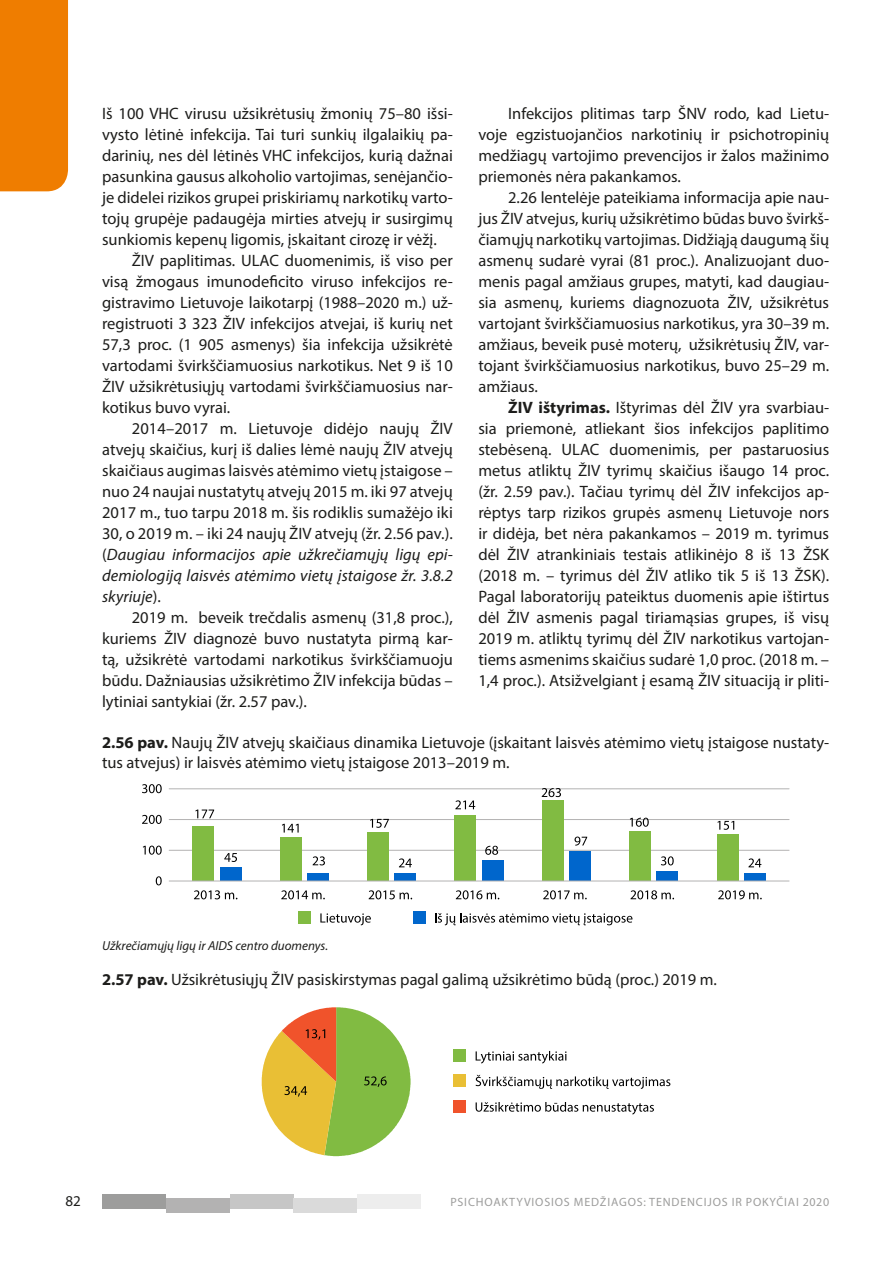
<style>
.page{position:relative;width:893px;height:1263px;background:#fff}
.page>*{position:absolute;margin:0;border:0;box-sizing:border-box;transform-origin:0 0}
.t1{font:16.5px/21px "Myriad Pro";color:#1d1d1b;text-align:justify}
.t2{font:italic 16.5px "Myriad Pro";letter-spacing:.005em;color:#1d1d1b}
.t3{font:15px "Myriad Pro";color:#1d1d1b}
.t4{font:italic 13.05px "Myriad Pro";color:#1d1d1b}
.t5{font:12px "Myriad Pro";letter-spacing:.07em;color:#9d9d9c}
.s1{font-style:normal}
.s2{font-weight:700}
</style>
<div class="page">
<div style="left:102px;top:1194px;width:64px;height:14px;background:#9d9d9c"></div>
<div style="left:166px;top:1198px;width:64px;height:15px;background:#b3b2b2"></div>
<div style="left:230px;top:1194px;width:63px;height:14px;background:#c6c6c6"></div>
<div style="left:293px;top:1198px;width:64px;height:15px;background:#dadada"></div>
<div style="left:357px;top:1194px;width:64px;height:14px;background:#ededed"></div>
<div style="left:0;top:0;width:68px;height:191px;background:#ef7d00"></div>
<div style="left:299px;top:911px;width:12px;height:13px;background:#81bb42"></div>
<svg style="left:320px;top:913px;width:51px;height:12px"></svg>
<div style="left:413px;top:911px;width:13px;height:13px;background:#06c"></div>
<svg style="left:435px;top:913px;width:197px;height:12px"></svg>
<div style="left:744px;top:874px;width:22px;height:7px;background:#06c"></div>
<svg style="left:748px;top:858px;width:13px;height:9px"></svg>
<hr style="left:169px;top:850px;width:620px;height:1px;background:#b3b2b2">
<hr style="left:169px;top:819px;width:620px;height:1px;background:#b3b2b2">
<hr style="left:169px;top:788px;width:620px;height:1px;background:#b3b2b2">
<div style="left:193px;top:827px;width:21px;height:54px;background:#81bb42"></div>
<div style="left:280px;top:838px;width:21px;height:43px;background:#81bb42"></div>
<div style="left:367px;top:833px;width:22px;height:48px;background:#81bb42"></div>
<div style="left:455px;top:815px;width:21px;height:66px;background:#81bb42"></div>
<div style="left:542px;top:800px;width:21px;height:81px;background:#81bb42"></div>
<div style="left:629px;top:832px;width:22px;height:49px;background:#81bb42"></div>
<div style="left:220px;top:867px;width:21px;height:14px;background:#06c"></div>
<div style="left:307px;top:874px;width:22px;height:7px;background:#06c"></div>
<div style="left:395px;top:874px;width:21px;height:7px;background:#06c"></div>
<div style="left:482px;top:860px;width:21px;height:21px;background:#06c"></div>
<div style="left:569px;top:851px;width:22px;height:30px;background:#06c"></div>
<div style="left:657px;top:872px;width:21px;height:9px;background:#06c"></div>
<svg style="left:195px;top:809px;width:19px;height:9px"></svg>
<svg style="left:282px;top:824px;width:17px;height:8px"></svg>
<svg style="left:370px;top:819px;width:19px;height:9px"></svg>
<svg style="left:455px;top:800px;width:20px;height:9px"></svg>
<svg style="left:542px;top:788px;width:19px;height:9px"></svg>
<svg style="left:630px;top:818px;width:19px;height:9px"></svg>
<svg style="left:224px;top:853px;width:13px;height:9px"></svg>
<svg style="left:313px;top:856px;width:12px;height:9px"></svg>
<svg style="left:399px;top:858px;width:13px;height:9px"></svg>
<svg style="left:485px;top:846px;width:13px;height:9px"></svg>
<svg style="left:574px;top:836px;width:13px;height:10px"></svg>
<svg style="left:661px;top:856px;width:13px;height:9px"></svg>
<svg style="left:156px;top:876px;width:6px;height:9px"></svg>
<svg style="left:143px;top:846px;width:19px;height:9px"></svg>
<svg style="left:142px;top:815px;width:20px;height:9px"></svg>
<svg style="left:142px;top:784px;width:20px;height:9px"></svg>
<svg style="left:194px;top:890px;width:43px;height:9px"></svg>
<svg style="left:281px;top:890px;width:44px;height:9px"></svg>
<svg style="left:369px;top:890px;width:43px;height:9px"></svg>
<svg style="left:456px;top:890px;width:43px;height:9px"></svg>
<svg style="left:543px;top:890px;width:44px;height:9px"></svg>
<svg style="left:630px;top:890px;width:44px;height:9px"></svg>
<div style="left:717px;top:834px;width:21px;height:47px;background:#81bb42"></div>
<svg style="left:717px;top:821px;width:17px;height:9px"></svg>
<svg style="left:718px;top:890px;width:44px;height:9px"></svg>
<hr style="left:169px;top:880px;width:620px;height:1px;background:#b3b2b2">
<svg style="left:262px;top:1007px;width:149px;height:149px"></svg>
<div style="left:453px;top:1049px;width:13px;height:13px;background:#81bb42"></div>
<svg style="left:476px;top:1051px;width:91px;height:12px"></svg>
<div style="left:453px;top:1074px;width:13px;height:13px;background:#e9bf35"></div>
<svg style="left:476px;top:1075px;width:194px;height:14px"></svg>
<div style="left:453px;top:1100px;width:13px;height:13px;background:#f0532b"></div>
<svg style="left:476px;top:1102px;width:178px;height:12px"></svg>
<p class="t1" style="left:102px;top:102px;width:352px">Iš 100 VHC virusu užsikrėtusių žmonių 75–80 išsi-</p>
<p class="t1" style="left:102px;top:123px;width:352px">vysto lėtinė infekcija. Tai turi sunkių ilgalaikių pa-</p>
<p class="t1" style="left:102px;top:144px;width:352px">darinių, nes dėl lėtinės VHC infekcijos, kurią dažnai</p>
<p class="t1" style="left:102px;top:165px;width:352px">pasunkina gausus alkoholio vartojimas, senėjančio-</p>
<p class="t1" style="left:102px;top:186px;width:352px">je didelei rizikos grupei priskiriamų narkotikų varto-</p>
<p class="t1" style="left:102px;top:207px;width:352px">tojų grupėje padaugėja mirties atvejų ir susirgimų</p>
<p class="t1" style="left:102px;top:228px;width:336px">sunkiomis kepenų ligomis, įskaitant cirozę ir vėžį.</p>
<p class="t1" style="left:132px;top:249px;width:323px">ŽIV paplitimas. ULAC duomenimis, iš viso per</p>
<p class="t1" style="left:102px;top:270px;width:352px">visą žmogaus imunodeficito viruso infekcijos re-</p>
<p class="t1" style="left:102px;top:291px;width:352px">gistravimo Lietuvoje laikotarpį (1988–2020 m.) už-</p>
<p class="t1" style="left:102px;top:312px;width:352px">registruoti 3 323 ŽIV infekcijos atvejai, iš kurių net</p>
<p class="t1" style="left:102px;top:333px;width:352px">57,3 proc. (1 905 asmenys) šia infekcija užsikrėtė</p>
<p class="t1" style="left:102px;top:354px;width:352px">vartodami švirkščiamuosius narkotikus. Net 9 iš 10</p>
<p class="t1" style="left:102px;top:375px;width:352px">ŽIV užsikrėtusiųjų vartodami švirkščiamuosius nar-</p>
<p class="t1" style="left:102px;top:396px;width:130px">kotikus buvo vyrai.</p>
<p class="t1" style="left:132px;top:417px;width:323px">2014–2017 m. Lietuvoje didėjo naujų ŽIV</p>
<p class="t1" style="left:102px;top:438px;width:352px">atvejų skaičius, kurį iš dalies lėmė naujų ŽIV atvejų</p>
<p class="t1" style="left:102px;top:459px;width:352px">skaičiaus augimas laisvės atėmimo vietų įstaigose –</p>
<p class="t1" style="left:102px;top:480px;width:352px">nuo 24 naujai nustatytų atvejų 2015 m. iki 97 atvejų</p>
<p class="t1" style="left:102px;top:501px;width:352px">2017 m., tuo tarpu 2018 m. šis rodiklis sumažėjo iki</p>
<p class="t1" style="left:102px;top:522px;width:352px">30, o 2019 m. – iki 24 naujų ŽIV atvejų (žr. 2.56 pav.).</p>
<p class="t2" style="left:102px;top:544px;width:352px"><span class="s1">(</span>Daugiau informacijos apie užkrečiamųjų ligų epi-</p>
<p class="t2" style="left:102px;top:565px;width:352px">demiologiją laisvės atėmimo vietų įstaigose žr. 3.8.2</p>
<p class="t2" style="left:102px;top:586px;width:60px">skyriuje<span class="s1">).</span></p>
<p class="t1" style="left:132px;top:606px;width:323px">2019 m. beveik trečdalis asmenų (31,8 proc.),</p>
<p class="t1" style="left:102px;top:627px;width:352px">kuriems ŽIV diagnozė buvo nustatyta pirmą kar-</p>
<p class="t1" style="left:102px;top:649px;width:352px">tą, užsikrėtė vartodami narkotikus švirkščiamuoju</p>
<p class="t1" style="left:102px;top:670px;width:352px">būdu. Dažniausias užsikrėtimo ŽIV infekcija būdas –</p>
<p class="t1" style="left:102px;top:691px;width:206px">lytiniai santykiai (žr. 2.57 pav.).</p>
<p class="t1" style="left:478px;top:103px;width:352px;text-indent:30px">Infekcijos plitimas tarp ŠNV rodo, kad Lietu&shy;voje egzistuojančios narkotinių ir psichotropinių medžiagų vartojimo prevencijos ir žalos mažinimo priemonės nėra pakankamos.</p>
<p class="t1" style="left:478px;top:187px;width:352px;text-indent:30px">2.26 lentelėje pateikiama informacija apie nau&shy;jus ŽIV atvejus, kurių užsikrėtimo būdas buvo švirkš&shy;čiamųjų narkotikų vartojimas. Didžiąją daugumą šių asmenų sudarė vyrai (81 proc.). Analizuojant duo&shy;menis pagal amžiaus grupes, matyti, kad daugiau&shy;sia asmenų, kuriems diagnozuota ŽIV, užsikrėtus vartojant švirkščiamuosius narkotikus, yra 30–39 m. amžiaus, beveik pusė moterų, užsikrėtusių ŽIV, var&shy;tojant švirkščiamuosius narkotikus, buvo 25–29 m. amžiaus.</p>
<p class="t1" style="left:478px;top:397px;width:352px;text-indent:30px"><span class="s2">ŽIV ištyrimas.</span> Ištyrimas dėl ŽIV yra svarbiau&shy;sia priemonė, atliekant šios infekcijos paplitimo stebėseną. ULAC duomenimis, per pastaruosius metus atliktų ŽIV tyrimų skaičius išaugo 14 proc. (žr. 2.59 pav.). Tačiau tyrimų dėl ŽIV infekcijos ap&shy;rėptys tarp rizikos grupės asmenų Lietuvoje nors ir didėja, bet nėra pakankamos – 2019 m. tyrimus dėl ŽIV atrankiniais testais atlikinėjo 8 iš 13 ŽSK (2018 m. – tyrimus dėl ŽIV atliko tik 5 iš 13 ŽSK).<br>Pagal laboratorijų pateiktus duomenis apie ištirtus dėl ŽIV asmenis pagal tiriamąsias grupes, iš visų 2019 m. atliktų tyrimų dėl ŽIV narkotikus vartojan&shy;tiems asmenims skaičius sudarė 1,0 proc. (2018 m. – 1,4 proc.). Atsižvelgiant į esamą ŽIV situaciją ir pliti-</p>
<p class="t1" style="left:102px;top:732px;width:729px;line-height:19.8px"><span class="s2">2.56 pav.</span> Naujų ŽIV atvejų skaičiaus dinamika Lietuvoje (įskaitant laisvės atėmimo vietų įstaigose nustaty&shy;tus atvejus) ir laisvės atėmimo vietų įstaigose 2013–2019 m.</p>
<p class="t4" style="left:102px;top:937px;width:228px">Užkrečiamųjų ligų ir AIDS centro duomenys.</p>
<p class="t1" style="left:102px;top:969px;width:616px"><span class="s2">2.57 pav.</span> Užsikrėtusiųjų ŽIV pasiskirstymas pagal galimą užsikrėtimo būdą (proc.) 2019 m.</p>
<p class="t3" style="left:65px;top:1192px;width:17px">82</p>
<p class="t5" style="left:450px;top:1194px;width:380px">PSICHOAKTYVIOSIOS MEDŽIAGOS: TENDENCIJOS IR POKYČIAI 2020</p>
</div>
